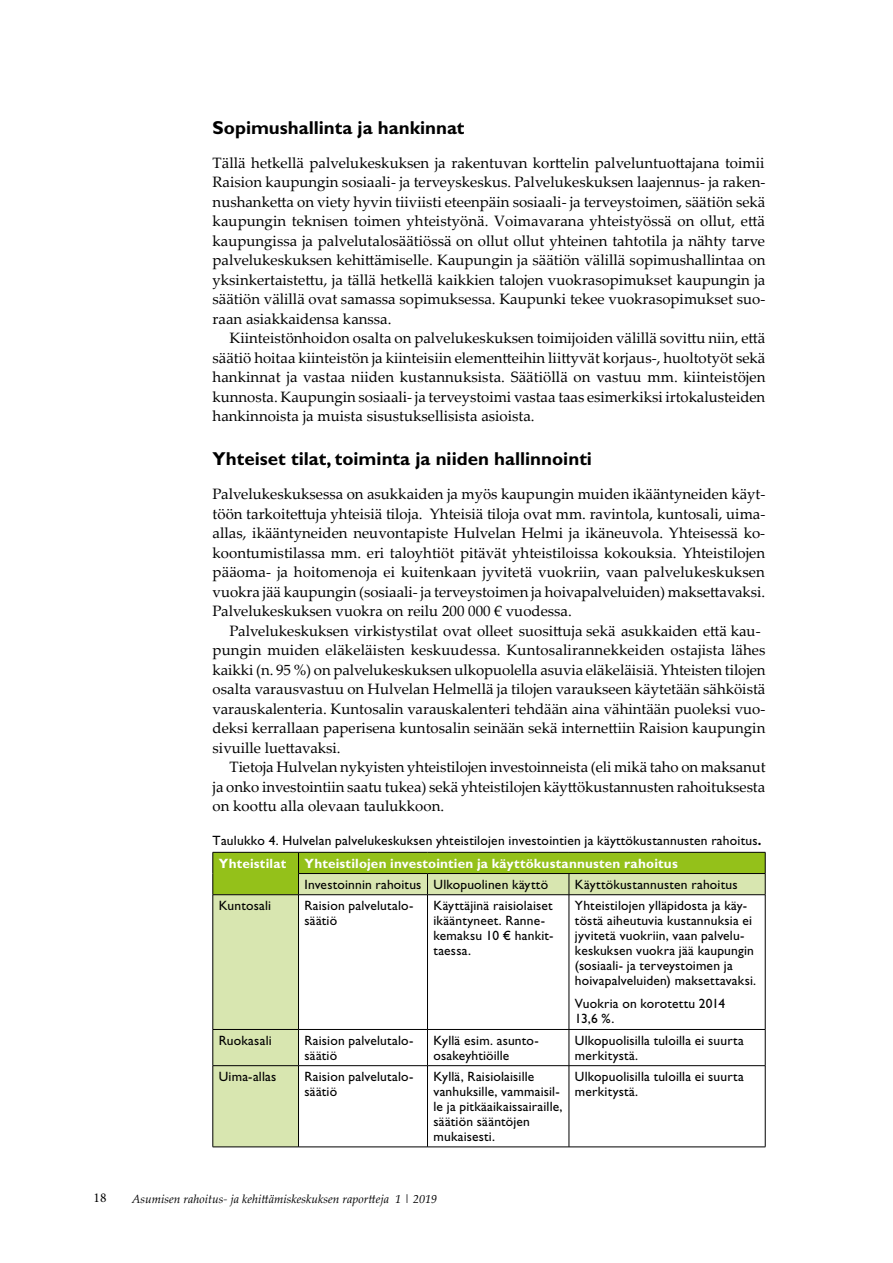
<style>
.page{position:relative;width:893px;height:1263px;background:#fff}
.page>*{position:absolute;margin:0;border:0;box-sizing:border-box;transform-origin:0 0}
.t1{font:700 18.75px "Gill Sans Std";color:#000}
.t2{font:15px/19.5px "Palatino Linotype";color:#000;text-align:justify}
.t3{font:13.5px/15px "Gill Sans Std";letter-spacing:.015em;color:#000}
.t4{font:700 13.5px "Gill Sans Std";letter-spacing:.015em;color:#fff}
.t5{font:13.5px "Minion Pro";color:#000}
.t6{font:italic 12px "Palatino Linotype";color:#000}
.s1{font-weight:700}
.s2{font-weight:700;color:#fff}
</style>
<div class="page">
<svg style="left:214px;top:895px;width:551px;height:251px"></svg>
<svg style="left:213px;top:852px;width:553px;height:43px;background:#a8c755"></svg>
<hr style="left:213px;top:894px;width:85px;height:1px;background:#000">
<hr style="left:213px;top:895px;width:1px;height:134px;background:#000">
<hr style="left:298px;top:894px;width:129px;height:1px;background:#000">
<hr style="left:298px;top:895px;width:1px;height:134px;background:#000">
<hr style="left:427px;top:894px;width:142px;height:1px;background:#000">
<hr style="left:427px;top:895px;width:1px;height:134px;background:#000">
<hr style="left:569px;top:894px;width:196px;height:1px;background:#000">
<hr style="left:569px;top:895px;width:1px;height:134px;background:#000">
<hr style="left:765px;top:895px;width:1px;height:134px;background:#000">
<hr style="left:213px;top:1029px;width:85px;height:1px;background:#000">
<hr style="left:213px;top:1030px;width:1px;height:35px;background:#000">
<hr style="left:298px;top:1029px;width:129px;height:1px;background:#000">
<hr style="left:298px;top:1030px;width:1px;height:35px;background:#000">
<hr style="left:427px;top:1029px;width:142px;height:1px;background:#000">
<hr style="left:427px;top:1030px;width:1px;height:35px;background:#000">
<hr style="left:569px;top:1029px;width:196px;height:1px;background:#000">
<hr style="left:569px;top:1030px;width:1px;height:35px;background:#000">
<hr style="left:765px;top:1030px;width:1px;height:35px;background:#000">
<hr style="left:213px;top:1065px;width:85px;height:1px;background:#000">
<hr style="left:213px;top:1066px;width:1px;height:81px;background:#000">
<hr style="left:298px;top:1065px;width:129px;height:1px;background:#000">
<hr style="left:298px;top:1066px;width:1px;height:81px;background:#000">
<hr style="left:427px;top:1065px;width:142px;height:1px;background:#000">
<hr style="left:427px;top:1066px;width:1px;height:81px;background:#000">
<hr style="left:569px;top:1065px;width:196px;height:1px;background:#000">
<hr style="left:569px;top:1066px;width:1px;height:81px;background:#000">
<hr style="left:765px;top:1066px;width:1px;height:81px;background:#000">
<hr style="left:213px;top:1146px;width:85px;height:1px;background:#000">
<hr style="left:298px;top:1146px;width:129px;height:1px;background:#000">
<hr style="left:427px;top:1146px;width:142px;height:1px;background:#000">
<hr style="left:569px;top:1146px;width:196px;height:1px;background:#000">
<p class="t1" style="left:213px;top:116px;width:253px">Sopimushallinta ja hankinnat</p>
<p class="t2" style="left:213px;top:152px;width:554px">Tällä hetkellä palvelukeskuksen ja rakentuvan korttelin palveluntuottajana toimii Raision kaupungin sosiaali- ja terveyskeskus. Palvelukeskuksen laajennus- ja raken&shy;nushanketta on viety hyvin tiiviisti eteenpäin sosiaali- ja terveystoimen, säätiön sekä kaupungin teknisen toimen yhteistyönä. Voimavarana yhteistyössä on ollut, että kaupungissa ja palvelutalosäätiössä on ollut ollut yhteinen tahtotila ja nähty tarve palvelukeskuksen kehittämiselle. Kaupungin ja säätiön välillä sopimushallintaa on yksinkertaistettu, ja tällä hetkellä kaikkien talojen vuokrasopimukset kaupungin ja säätiön välillä ovat samassa sopimuksessa. Kaupunki tekee vuokrasopimukset suo&shy;raan asiakkaidensa kanssa.</p>
<p class="t2" style="left:213px;top:328px;width:554px;text-indent:17px">Kiinteistönhoidon osalta on palvelukeskuksen toimijoiden välillä sovittu niin, että säätiö hoitaa kiinteistön ja kiinteisiin elementteihin liittyvät korjaus-, huoltotyöt sekä hankinnat ja vastaa niiden kustannuksista. Säätiöllä on vastuu mm. kiinteistöjen kunnosta. Kaupungin sosiaali- ja terveystoimi vastaa taas esimerkiksi irtokalusteiden hankinnoista ja muista sisustuksellisista asioista.</p>
<p class="t1" style="left:213px;top:448px;width:381px">Yhteiset tilat, toiminta ja niiden hallinnointi</p>
<p class="t2" style="left:213px;top:484px;width:554px">Palvelukeskuksessa on asukkaiden ja myös kaupungin muiden ikääntyneiden käyt&shy;töön tarkoitettuja yhteisiä tiloja. Yhteisiä tiloja ovat mm. ravintola, kuntosali, uima&shy;allas, ikääntyneiden neuvontapiste Hulvelan Helmi ja ikäneuvola. Yhteisessä ko&shy;koontumistilassa mm. eri taloyhtiöt pitävät yhteistiloissa kokouksia. Yhteistilojen pääoma- ja hoitomenoja ei kuitenkaan jyvitetä vuokriin, vaan palvelukeskuksen vuokra jää kaupungin (sosiaali- ja terveystoimen ja hoivapalveluiden) maksettavaksi.<br>Palvelukeskuksen vuokra on reilu 200 000 € vuodessa.</p>
<p class="t2" style="left:213px;top:620px;width:555px;text-align:left;text-indent:17px">Palvelukeskuksen virkistystilat ovat olleet suosittuja sekä asukkaiden että kau&shy;pungin muiden eläkeläisten keskuudessa. Kuntosalirannekkeiden ostajista lähes kaikki (n. 95 %) on palvelukeskuksen ulkopuolella asuvia eläkeläisiä. Yhteisten tilojen osalta varausvastuu on Hulvelan Helmellä ja tilojen varaukseen käytetään sähköistä varauskalenteria. Kuntosalin varauskalenteri tehdään aina vähintään puoleksi vuo&shy;deksi kerrallaan paperisena kuntosalin seinään sekä internettiin Raision kaupungin sivuille luettavaksi.</p>
<p class="t2" style="left:213px;top:757px;width:555px;text-indent:17px">Tietoja Hulvelan nykyisten yhteistilojen investoinneista (eli mikä taho on maksanut ja onko investointiin saatu tukea) sekä yhteistilojen käyttökustannusten rahoituksesta on koottu alla olevaan taulukkoon.</p>
<p class="t3" style="left:219px;top:829px;width:544px;line-height:22.4px;text-indent:-6px">Taulukko 4. Hulvelan palvelukeskuksen yhteistilojen investointien ja käyttökustannusten rahoitus<span class="s1">.<br></span><span class="s2">Yhteistilat</span></p>
<p class="t4" style="left:304px;top:855px;width:375px">Yhteistilojen investointien ja käyttökustannusten rahoitus</p>
<p class="t3" style="left:304px;top:877px;width:245px">Investoinnin rahoitus Ulkopuolinen käyttö</p>
<p class="t3" style="left:575px;top:877px;width:164px">Käyttökustannusten rahoitus</p>
<p class="t3" style="left:219px;top:898px;width:54px">Kuntosali</p>
<p class="t3" style="left:304px;top:898px;width:110px">Raision palvelutalo&shy;säätiö</p>
<p class="t3" style="left:433px;top:898px;width:122px">Käyttäjinä raisiolaiset ikääntyneet. Ranne&shy;kemaksu 10 € hankit&shy;taessa.</p>
<p class="t3" style="left:575px;top:898px;width:183px">Yhteistilojen ylläpidosta ja käy&shy;töstä aiheutuvia kustannuksia ei jyvitetä vuokriin, vaan palvelu&shy;keskuksen vuokra jää kaupungin (sosiaali- ja terveystoimen ja hoivapalveluiden) maksettavaksi.</p>
<p class="t3" style="left:575px;top:996px;width:152px">Vuokria on korotettu 2014<br>13,6 %.</p>
<p class="t3" style="left:219px;top:1033px;width:54px">Ruokasali</p>
<p class="t3" style="left:304px;top:1033px;width:110px">Raision palvelutalo&shy;säätiö</p>
<p class="t3" style="left:433px;top:1033px;width:107px">Kyllä esim. asunto&shy;osakeyhtiöille</p>
<p class="t3" style="left:575px;top:1033px;width:171px">Ulkopuolisilla tuloilla ei suurta merkitystä.</p>
<p class="t3" style="left:219px;top:1069px;width:59px">Uima-allas</p>
<p class="t3" style="left:304px;top:1069px;width:110px">Raision palvelutalo&shy;säätiö</p>
<p class="t3" style="left:433px;top:1069px;width:131px">Kyllä, Raisiolaisille vanhuksille, vammaisil&shy;le ja pitkäaikaissairaille, säätiön sääntöjen mukaisesti.</p>
<p class="t3" style="left:575px;top:1069px;width:171px">Ulkopuolisilla tuloilla ei suurta merkitystä.</p>
<p class="t5" style="left:94px;top:1189px;width:14px">18</p>
<p class="t6" style="left:132px;top:1190px;width:307px">Asumisen rahoitus- ja kehittämiskeskuksen raportteja 1 | 2019</p>
</div>
